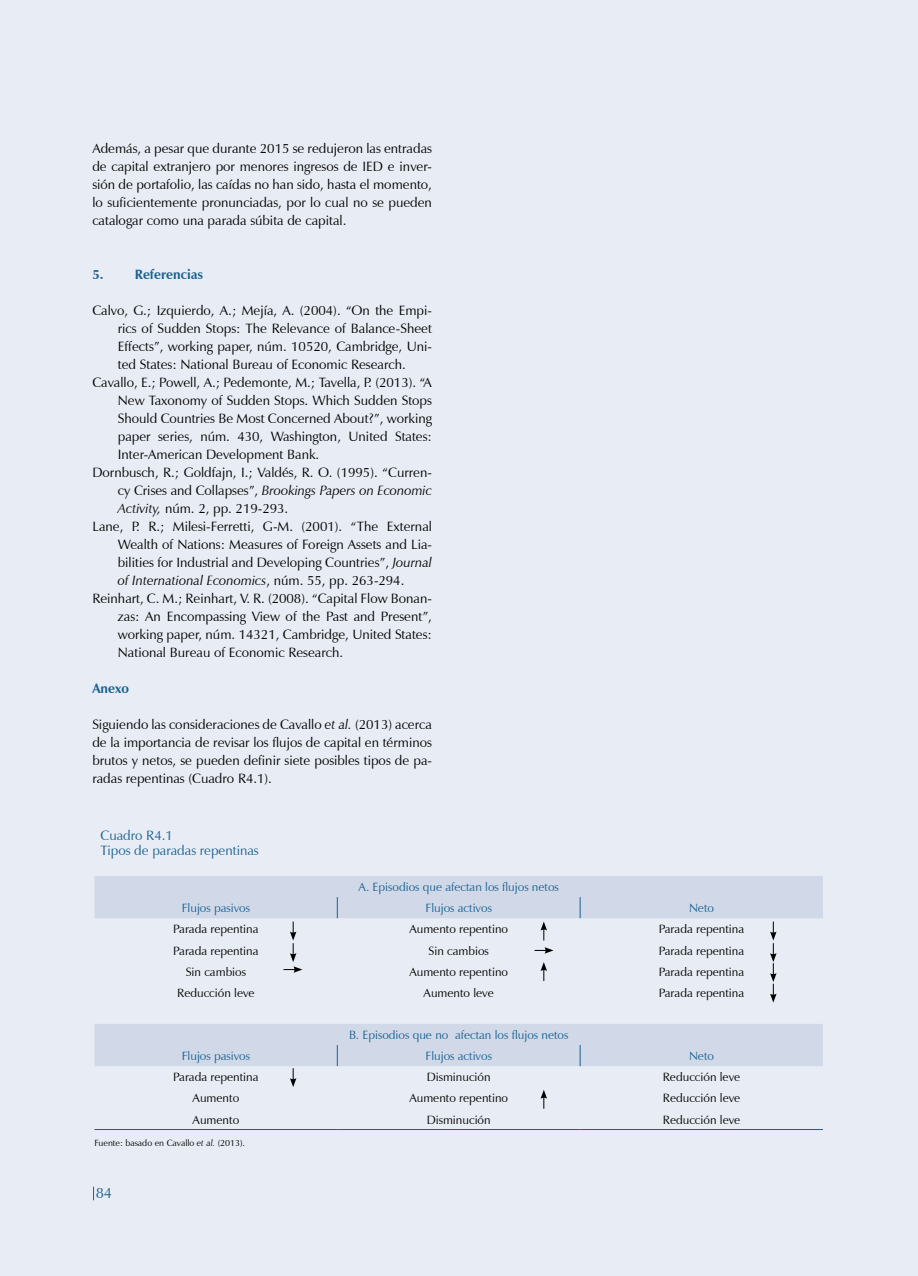
<style>
.page{position:relative;width:918px;height:1276px;background:#fff}
.page>*{position:absolute;margin:0;border:0;box-sizing:border-box;transform-origin:0 0}
.t1{font:15px "Zapf Humanist 601 BT";color:#186190}
.t2{font:13.5px/18px "Zapf Humanist 601 BT";color:#000;text-align:justify}
.t3{font:italic 13.5px "Zapf Humanist 601 BT";color:#000}
.t4{font:13.5px/15px "Zapf Humanist 601 BT";color:#186190}
.t5{font:700 13.5px "Zapf Humanist 601 BT";color:#186190}
.t6{font:12px "Zapf Humanist 601 BT";color:#000}
.t7{font:12px "Zapf Humanist 601 BT";color:#186190}
.t8{font:9px "Zapf Humanist 601 BT";color:#000}
.s1{font-style:normal}
.s2{font-style:italic}
</style>
<div class="page">
<div style="left:0;top:0;width:917px;height:1276px;background:#e8ecf4"></div>
<svg style="left:93px;top:1186px;width:1px;height:14px"></svg>
<svg style="left:94px;top:876px;width:729px;height:190px"></svg>
<svg style="left:337px;top:897px;width:1px;height:21px"></svg>
<svg style="left:580px;top:897px;width:1px;height:21px"></svg>
<svg style="left:337px;top:1045px;width:1px;height:21px"></svg>
<svg style="left:580px;top:1045px;width:1px;height:21px"></svg>
<hr style="left:94px;top:1129px;width:243px;height:1px;background:#186190">
<hr style="left:337px;top:1129px;width:243px;height:1px;background:#186190">
<hr style="left:580px;top:1129px;width:243px;height:1px;background:#186190">
<svg style="left:535px;top:947px;width:19px;height:6px"></svg>
<svg style="left:541px;top:921px;width:6px;height:19px"></svg>
<svg style="left:541px;top:962px;width:6px;height:19px"></svg>
<svg style="left:541px;top:1090px;width:6px;height:18px"></svg>
<svg style="left:770px;top:921px;width:7px;height:81px"></svg>
<svg style="left:284px;top:921px;width:18px;height:52px"></svg>
<svg style="left:290px;top:1068px;width:6px;height:19px"></svg>
<p class="t2" style="left:92px;top:139px;width:341px">Además, a pesar que durante 2015 se redujeron las entradas de capital extranjero por menores ingresos de IED e inver&shy;sión de portafolio, las caídas no han sido, hasta el momento, lo suficientemente pronunciadas, por lo cual no se pueden catalogar como una parada súbita de capital.</p>
<p class="t5" style="left:92px;top:266px;width:113px">5. Referencias</p>
<p class="t2" style="left:92px;top:301px;width:341px">Calvo, G.; Izquierdo, A.; Mejía, A. (2004). “On the Empi-</p>
<p class="t2" style="left:118px;top:319px;width:316px">rics of Sudden Stops: The Relevance of Balance-Sheet</p>
<p class="t2" style="left:118px;top:337px;width:316px">Effects”, working paper, núm. 10520, Cambridge, Uni-</p>
<p class="t2" style="left:118px;top:355px;width:289px">ted States: National Bureau of Economic Research.</p>
<p class="t2" style="left:92px;top:373px;width:341px">Cavallo, E.; Powell, A.; Pedemonte, M.; Tavella, P. (2013). “A</p>
<p class="t2" style="left:118px;top:391px;width:316px">New Taxonomy of Sudden Stops. Which Sudden Stops</p>
<p class="t2" style="left:118px;top:409px;width:316px">Should Countries Be Most Concerned About?”, working</p>
<p class="t2" style="left:118px;top:427px;width:316px">paper series, núm. 430, Washington, United States:</p>
<p class="t2" style="left:118px;top:445px;width:203px">Inter-American Development Bank.</p>
<p class="t2" style="left:92px;top:463px;width:341px">Dornbusch, R.; Goldfajn, I.; Valdés, R. O. (1995). “Curren-</p>
<p class="t3" style="left:118px;top:482px;width:316px"><span class="s1">cy Crises and Collapses”,</span> Brookings Papers on Economic</p>
<p class="t2" style="left:118px;top:499px;width:172px"><span class="s2">Activity,</span> núm. 2, pp. 219-293.</p>
<p class="t2" style="left:92px;top:517px;width:341px">Lane, P. R.; Milesi-Ferretti, G-M. (2001). “The External</p>
<p class="t2" style="left:118px;top:535px;width:316px">Wealth of Nations: Measures of Foreign Assets and Lia-</p>
<p class="t2" style="left:118px;top:553px;width:316px">bilities for Industrial and Developing Countries”, <span class="s2">Journal</span></p>
<p class="t3" style="left:118px;top:572px;width:288px">of International Economics<span class="s1">, núm. 55, pp. 263-294.</span></p>
<p class="t2" style="left:92px;top:589px;width:341px">Reinhart, C. M.; Reinhart, V. R. (2008). “Capital Flow Bonan-</p>
<p class="t2" style="left:118px;top:607px;width:316px">zas: An Encompassing View of the Past and Present”,</p>
<p class="t2" style="left:118px;top:625px;width:316px">working paper, núm. 14321, Cambridge, United States:</p>
<p class="t2" style="left:118px;top:643px;width:227px">National Bureau of Economic Research.</p>
<p class="t5" style="left:92px;top:680px;width:38px">Anexo</p>
<p class="t2" style="left:92px;top:715px;width:341px">Siguiendo las consideraciones de Cavallo <span class="s2">et al.</span> (2013) acerca de la importancia de revisar los flujos de capital en términos brutos y netos, se pueden definir siete posibles tipos de pa&shy;radas repentinas (Cuadro R4.1).</p>
<p class="t4" style="left:100px;top:828px;width:160px">Cuadro R4.1<br>Tipos de paradas repentinas</p>
<p class="t7" style="left:359px;top:879px;width:202px">A. Episodios que afectan los flujos netos</p>
<p class="t7" style="left:182px;top:900px;width:70px">Flujos pasivos</p>
<p class="t7" style="left:426px;top:900px;width:68px">Flujos activos</p>
<p class="t7" style="left:689px;top:900px;width:27px">Neto</p>
<p class="t6" style="left:173px;top:922px;width:87px">Parada repentina</p>
<p class="t6" style="left:409px;top:922px;width:100px">Aumento repentino</p>
<p class="t6" style="left:659px;top:922px;width:87px">Parada repentina</p>
<p class="t6" style="left:173px;top:943px;width:87px">Parada repentina</p>
<p class="t6" style="left:429px;top:943px;width:62px">Sin cambios</p>
<p class="t6" style="left:659px;top:943px;width:87px">Parada repentina</p>
<p class="t6" style="left:186px;top:964px;width:62px">Sin cambios</p>
<p class="t6" style="left:409px;top:964px;width:100px">Aumento repentino</p>
<p class="t6" style="left:659px;top:964px;width:87px">Parada repentina</p>
<p class="t6" style="left:177px;top:985px;width:79px">Reducción leve</p>
<p class="t6" style="left:424px;top:985px;width:72px">Aumento leve</p>
<p class="t6" style="left:659px;top:985px;width:87px">Parada repentina</p>
<p class="t7" style="left:349px;top:1027px;width:221px">B. Episodios que no afectan los flujos netos</p>
<p class="t7" style="left:182px;top:1048px;width:70px">Flujos pasivos</p>
<p class="t7" style="left:426px;top:1048px;width:68px">Flujos activos</p>
<p class="t7" style="left:689px;top:1048px;width:27px">Neto</p>
<p class="t6" style="left:173px;top:1069px;width:87px">Parada repentina</p>
<p class="t6" style="left:427px;top:1069px;width:66px">Disminución</p>
<p class="t6" style="left:663px;top:1069px;width:79px">Reducción leve</p>
<p class="t6" style="left:193px;top:1091px;width:48px">Aumento</p>
<p class="t6" style="left:409px;top:1091px;width:100px">Aumento repentino</p>
<p class="t6" style="left:663px;top:1091px;width:79px">Reducción leve</p>
<p class="t6" style="left:193px;top:1112px;width:48px">Aumento</p>
<p class="t6" style="left:427px;top:1112px;width:66px">Disminución</p>
<p class="t6" style="left:663px;top:1112px;width:79px">Reducción leve</p>
<p class="t8" style="left:94px;top:1136px;width:152px">Fuente: basado en Cavallo <span class="s2">et al.</span> (2013).</p>
<p class="t1" style="left:96px;top:1184px;width:18px">84</p>
</div>
